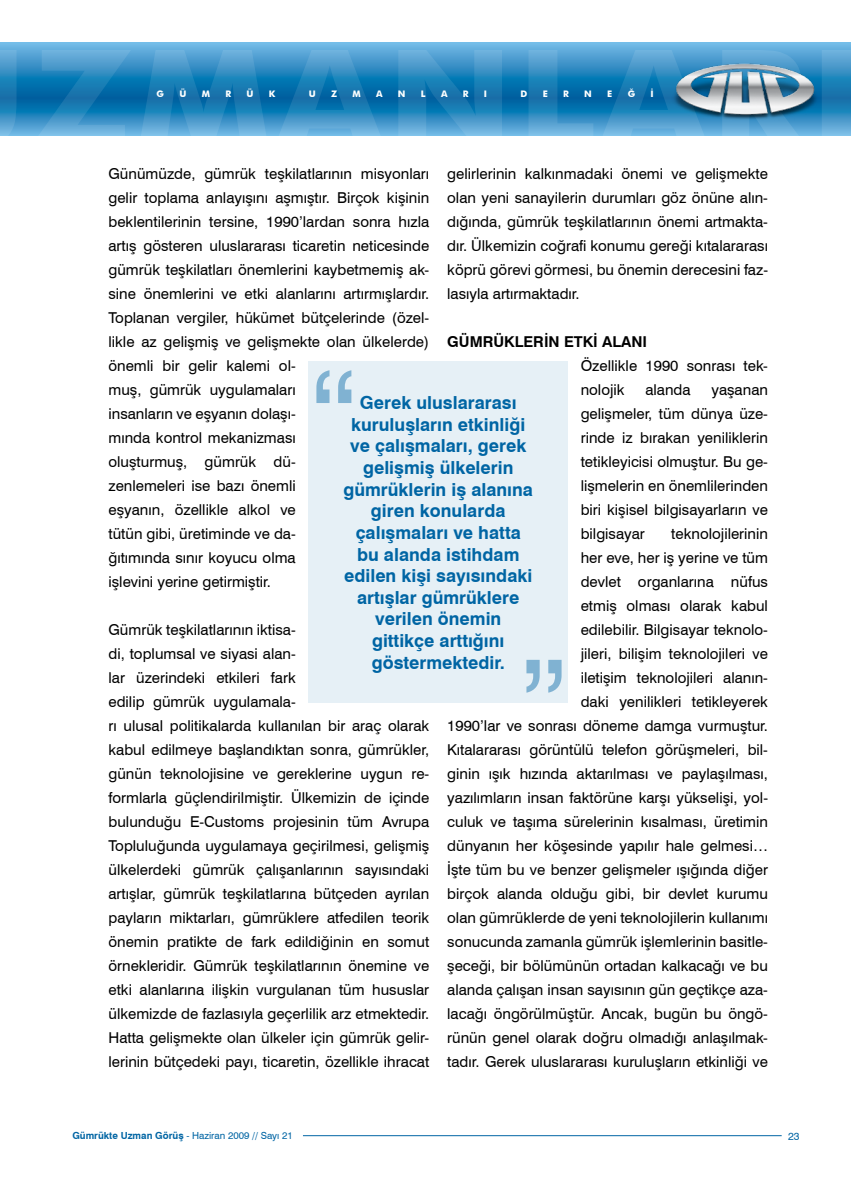
<style>
.page{position:relative;width:851px;height:1191px;background:#fff}
.page>*{position:absolute;margin:0;border:0;box-sizing:border-box;transform-origin:0 0}
.t1{font:700 18px/21.6px "Swiss 721 BT";color:#0065a4;text-align:center}
.t2{font:15px/24px "Swiss 721 BT";color:#000}
.t3{font:700 15px "Swiss 721 BT";color:#000}
.t4{font:10.5px "Swiss 721 BT";color:#0065a4}
.t5{font:9.75px "Swiss 721 BT";color:#0065a4}
.t6{font:700 9px "Futura BT";color:#fff}
.s1{font-weight:700}
</style>
<div class="page">
<hr style="left:303px;top:1135px;width:478px;height:1px;background:#0065a4">
<div style="left:0;top:43px;width:850px;height:55px;background:#69b3e1"></div>
<svg style="left:0;top:51px;width:850px;height:85px;background:#338dc1"></svg>
<img style="left:668px;top:58px;width:153px;height:64px">
<div style="left:308px;top:361px;width:260px;height:342px;background:#e6f0f6"></div>
<svg style="left:526px;top:660px;width:35px;height:32px"></svg>
<svg style="left:316px;top:370px;width:35px;height:33px"></svg>
<p class="t6" style="left:156px;top:88px;width:9px">G</p>
<p class="t6" style="left:179px;top:88px;width:9px">Ü</p>
<p class="t6" style="left:202px;top:88px;width:10px">M</p>
<p class="t6" style="left:225px;top:88px;width:7px">R</p>
<p class="t6" style="left:246px;top:88px;width:9px">Ü</p>
<p class="t6" style="left:269px;top:88px;width:8px">K</p>
<p class="t6" style="left:309px;top:88px;width:9px">U</p>
<p class="t6" style="left:331px;top:88px;width:8px">Z</p>
<p class="t6" style="left:352px;top:88px;width:10px">M</p>
<p class="t6" style="left:376px;top:88px;width:8px">A</p>
<p class="t6" style="left:398px;top:88px;width:9px">N</p>
<p class="t6" style="left:421px;top:88px;width:6px">L</p>
<p class="t6" style="left:441px;top:88px;width:8px">A</p>
<p class="t6" style="left:463px;top:88px;width:7px">R</p>
<p class="t6" style="left:484px;top:88px;width:5px">I</p>
<p class="t6" style="left:520px;top:88px;width:8px">D</p>
<p class="t6" style="left:542px;top:88px;width:7px">E</p>
<p class="t6" style="left:563px;top:88px;width:7px">R</p>
<p class="t6" style="left:584px;top:88px;width:9px">N</p>
<p class="t6" style="left:607px;top:88px;width:7px">E</p>
<p class="t6" style="left:627px;top:88px;width:9px">Ğ</p>
<p class="t6" style="left:650px;top:88px;width:5px">İ</p>
<p class="t2" style="left:108px;top:161px;width:322px">Günümüzde, gümrük teşkilatlarının misyonları gelir toplama anlayışını aşmıştır. Birçok kişinin beklentilerinin tersine, 1990’lardan sonra hızla artış gösteren uluslararası ticaretin neticesinde gümrük teşkilatları önemlerini kaybetmemiş ak&shy;sine önemlerini ve etki alanlarını artırmışlardır.<br>Toplanan vergiler, hükümet bütçelerinde (özel&shy;likle az gelişmiş ve gelişmekte olan ülkelerde) önemli bir gelir kalemi ol-<br>muş, gümrük uygulamaları<br>insanların ve eşyanın dolaşı-<br>mında kontrol mekanizması<br>oluşturmuş, gümrük dü-<br>zenlemeleri ise bazı önemli<br>eşyanın, özellikle alkol ve<br>tütün gibi, üretiminde ve da-<br>ğıtımında sınır koyucu olma<br>işlevini yerine getirmiştir.</p>
<p class="t2" style="left:108px;top:617px;width:322px">Gümrük teşkilatlarının iktisa-<br>di, toplumsal ve siyasi alan-<br>lar üzerindeki etkileri fark<br>edilip gümrük uygulamala-<br>rı ulusal politikalarda kullanılan bir araç olarak kabul edilmeye başlandıktan sonra, gümrükler, günün teknolojisine ve gereklerine uygun re&shy;formlarla güçlendirilmiştir. Ülkemizin de içinde bulunduğu E-Customs projesinin tüm Avrupa Topluluğunda uygulamaya geçirilmesi, gelişmiş ülkelerdeki gümrük çalışanlarının sayısındaki artışlar, gümrük teşkilatlarına bütçeden ayrılan payların miktarları, gümrüklere atfedilen teorik önemin pratikte de fark edildiğinin en somut örnekleridir. Gümrük teşkilatlarının önemine ve etki alanlarına ilişkin vurgulanan tüm hususlar ülkemizde de fazlasıyla geçerlilik arz etmektedir.<br>Hatta gelişmekte olan ülkeler için gümrük gelir&shy;lerinin bütçedeki payı, ticaretin, özellikle ihracat</p>
<p class="t2" style="left:447px;top:161px;width:322px;text-align:justify">gelirlerinin kalkınmadaki önemi ve gelişmekte olan yeni sanayilerin durumları göz önüne alın&shy;dığında, gümrük teşkilatlarının önemi artmakta&shy;dır. Ülkemizin coğrafi konumu gereği kıtalararası köprü görevi görmesi, bu önemin derecesini faz&shy;lasıyla artırmaktadır.</p>
<p class="t3" style="left:447px;top:332px;width:201px">GÜMRÜKLERİN ETKİ ALANI</p>
<p class="t2" style="left:580px;top:353px;width:189px">Özellikle 1990 sonrası tek&shy;nolojik</p>
<p class="t2" style="left:645px;top:377px;width:47px">alanda</p>
<p class="t2" style="left:580px;top:377px;width:189px;text-align:justify;text-indent:131px">yaşanan gelişmeler, tüm dünya üze&shy;rinde iz bırakan yeniliklerin tetikleyicisi olmuştur. Bu ge&shy;lişmelerin en önemlilerinden biri kişisel bilgisayarların ve bilgisayar</p>
<p class="t1" style="left:343px;top:392px;width:191px">Gerek uluslararası kuruluşların etkinliği ve çalışmaları, gerek gelişmiş ülkelerin gümrüklerin iş alanına giren konularda çalışmaları ve hatta bu alanda istihdam edilen kişi sayısındaki artışlar gümrüklere verilen önemin gittikçe arttığını göstermektedir.</p>
<p class="t2" style="left:447px;top:521px;width:322px;text-align:right">teknolojilerinin<br>her eve, her iş yerine ve tüm<br>devlet organlarına nüfus<br>etmiş olması olarak kabul<br>edilebilir. Bilgisayar teknolo-<br>jileri, bilişim teknolojileri ve<br>iletişim teknolojileri alanın-<br>daki yenilikleri tetikleyerek<br>1990’lar ve sonrası döneme damga vurmuştur.<br>Kıtalararası görüntülü telefon görüşmeleri, bil&shy;ginin ışık hızında aktarılması ve paylaşılması, yazılımların insan faktörüne karşı yükselişi, yol&shy;culuk ve taşıma sürelerinin kısalması, üretimin dünyanın her köşesinde yapılır hale gelmesi… İşte tüm bu ve benzer gelişmeler ışığında diğer birçok alanda olduğu gibi, bir devlet kurumu olan gümrüklerde de yeni teknolojilerin kullanımı sonucunda zamanla gümrük işlemlerinin basitle&shy;şeceği, bir bölümünün ortadan kalkacağı ve bu alanda çalışan insan sayısının gün geçtikçe aza&shy;lacağı öngörülmüştür. Ancak, bugün bu öngö&shy;rünün genel olarak doğru olmadığı anlaşılmak&shy;tadır. Gerek uluslararası kuruluşların etkinliği ve</p>
<p class="t5" style="left:72px;top:1130px;width:222px"><span class="s1">Gümrükte Uzman Görüş</span> - Haziran 2009 // Sayı 21</p>
<p class="t4" style="left:787px;top:1129px;width:13px">23</p>
</div>
